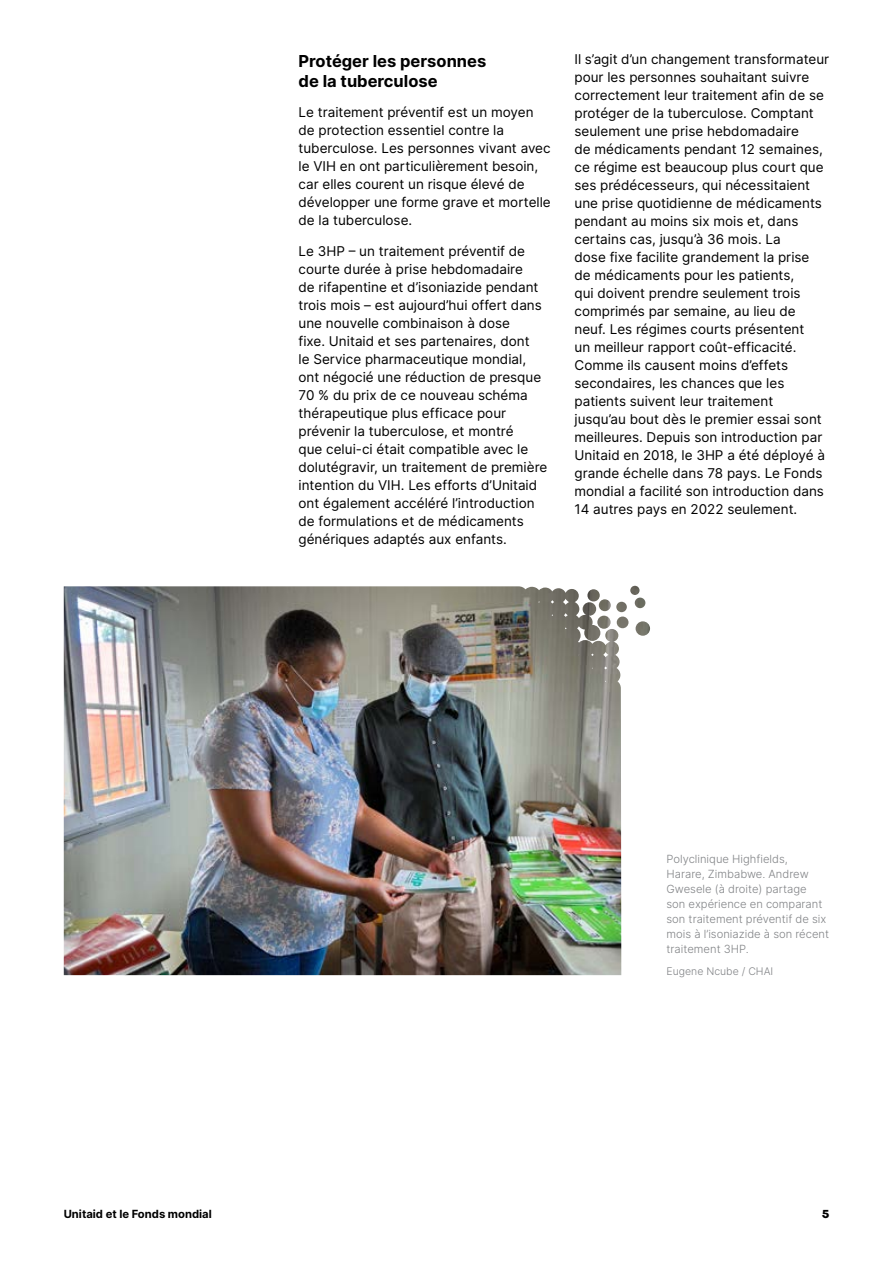
<style>
.page{position:relative;width:893px;height:1263px;background:#fff}
.page>*{position:absolute;margin:0;border:0;box-sizing:border-box;transform-origin:0 0}
.t1{font:700 16.5px/19.5px "Inter";color:#000}
.t2{font:13.5px/18px "Inter";color:#000}
.t3{font:300 11.25px/15px "Inter";color:#808285}
.t4{font:700 11.25px "Inter";color:#000}
.t5{font:800 11.25px "Object Sans";color:#000}
.t6{font:300 10.5px "Inter";color:#808285}
</style>
<div class="page">
<img style="left:64px;top:586px;width:576px;height:389px">
<p class="t1" style="left:299px;top:51px;width:189px">Protéger les personnes de la tuberculose</p>
<p class="t2" style="left:299px;top:103px;width:254px">Le traitement préventif est un moyen de protection essentiel contre la tuberculose. Les personnes vivant avec le VIH en ont particulièrement besoin, car elles courent un risque élevé de développer une forme grave et mortelle de la tuberculose.</p>
<p class="t2" style="left:299px;top:242px;width:250px">Le 3HP – un traitement préventif de courte durée à prise hebdomadaire<br>de rifapentine et d’isoniazide pendant trois mois – est aujourd’hui offert dans une nouvelle combinaison à dose<br>fixe. Unitaid et ses partenaires, dont<br>le Service pharmaceutique mondial, ont négocié une réduction de presque 70 % du prix de ce nouveau schéma thérapeutique plus efficace pour prévenir la tuberculose, et montré<br>que celui-ci était compatible avec le dolutégravir, un traitement de première intention du VIH. Les efforts d’Unitaid ont également accéléré l’introduction de formulations et de médicaments génériques adaptés aux enfants.</p>
<p class="t2" style="left:574px;top:50px;width:256px">Il s’agit d’un changement transformateur pour les personnes souhaitant suivre correctement leur traitement afin de se protéger de la tuberculose. Comptant seulement une prise hebdomadaire<br>de médicaments pendant 12 semaines, ce régime est beaucoup plus court que ses prédécesseurs, qui nécessitaient une prise quotidienne de médicaments pendant au moins six mois et, dans certains cas, jusqu’à 36 mois. La<br>dose fixe facilite grandement la prise<br>de médicaments pour les patients,<br>qui doivent prendre seulement trois comprimés par semaine, au lieu de neuf. Les régimes courts présentent<br>un meilleur rapport coût-efficacité.<br>Comme ils causent moins d’effets secondaires, les chances que les patients suivent leur traitement<br>jusqu’au bout dès le premier essai sont meilleures. Depuis son introduction par Unitaid en 2018, le 3HP a été déployé à grande échelle dans 78 pays. Le Fonds mondial a facilité son introduction dans 14 autres pays en 2022 seulement.</p>
<p class="t3" style="left:666px;top:852px;width:164px">Polyclinique Highfields,<br>Harare, Zimbabwe. Andrew<br>Gwesele (à droite) partage<br>son expérience en comparant son traitement préventif de six mois à l’isoniazide à son récent traitement 3HP.</p>
<p class="t6" style="left:666px;top:964px;width:108px">Eugene Ncube / CHAI</p>
<p class="t4" style="left:64px;top:1205px;width:150px">Unitaid et le Fonds mondial</p>
<p class="t5" style="left:822px;top:1207px;width:9px">5</p>
</div>
